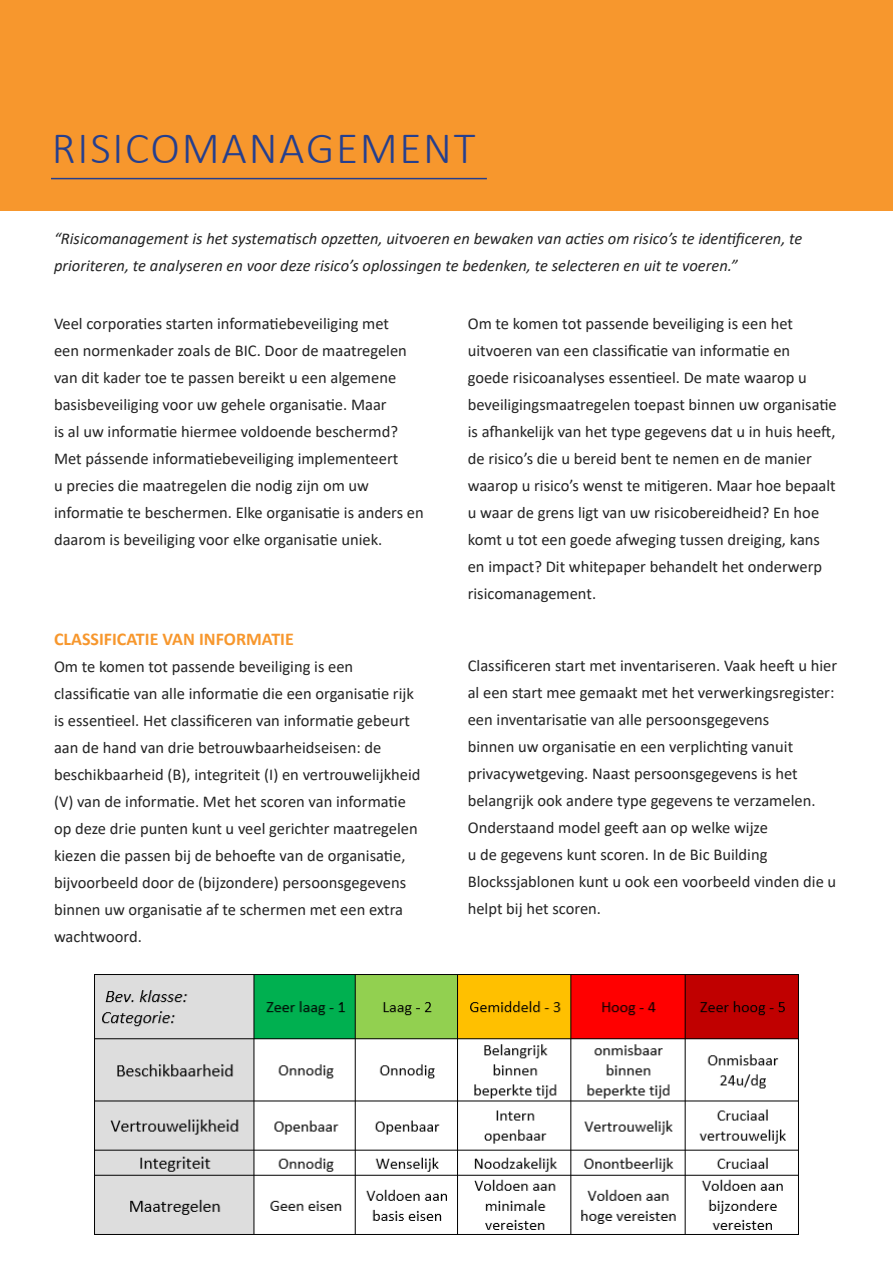
<style>
.page{position:relative;width:893px;height:1263px;background:#fff}
.page>*{position:absolute;margin:0;border:0;box-sizing:border-box;transform-origin:0 0}
.t1{font:300 45px "Calibri";letter-spacing:.04em;color:#253f8e}
.t2{font:700 18px "Calibri";color:#f7972d}
.t3{font:16.5px/27px "Calibri";color:#242424}
.t4{font:italic 16.5px/27px "Calibri";color:#242424}
</style>
<div class="page">
<div style="left:0;top:0;width:893px;height:210px;background:#f7972d"></div>
<hr style="left:51px;top:178px;width:436px;height:1px;background:#253f8e">
<img style="left:94px;top:974px;width:705px;height:261px">
<p class="t1" style="left:52px;top:121px;width:425px">RISICOMANAGEMENT</p>
<p class="t4" style="left:54px;top:224px;width:750px">“Risicomanagement is het systematisch opzetten, uitvoeren en bewaken van acties om risico’s te identificeren, te prioriteren, te analyseren en voor deze risico’s oplossingen te bedenken, te selecteren en uit te voeren.”</p>
<p class="t3" style="left:54px;top:310px;width:371px">Veel corporaties starten informatiebeveiliging met<br>een normenkader zoals de BIC. Door de maatregelen van dit kader toe te passen bereikt u een algemene basisbeveiliging voor uw gehele organisatie. Maar<br>is al uw informatie hiermee voldoende beschermd?<br>Met pássende informatiebeveiliging implementeert<br>u precies die maatregelen die nodig zijn om uw informatie te beschermen. Elke organisatie is anders en daarom is beveiliging voor elke organisatie uniek.</p>
<p class="t3" style="left:468px;top:310px;width:371px">Om te komen tot passende beveiliging is een het uitvoeren van een classificatie van informatie en<br>goede risicoanalyses essentieel. De mate waarop u beveiligingsmaatregelen toepast binnen uw organisatie is afhankelijk van het type gegevens dat u in huis heeft, de risico’s die u bereid bent te nemen en de manier waarop u risico’s wenst te mitigeren. Maar hoe bepaalt u waar de grens ligt van uw risicobereidheid? En hoe komt u tot een goede afweging tussen dreiging, kans en impact? Dit whitepaper behandelt het onderwerp risicomanagement.</p>
<p class="t2" style="left:54px;top:626px;width:241px">CLASSIFICATIE VAN INFORMATIE</p>
<p class="t3" style="left:54px;top:653px;width:368px">Om te komen tot passende beveiliging is een classificatie van alle informatie die een organisatie rijk is essentieel. Het classificeren van informatie gebeurt aan de hand van drie betrouwbaarheidseisen: de beschikbaarheid (B), integriteit (I) en vertrouwelijkheid (V) van de informatie. Met het scoren van informatie op deze drie punten kunt u veel gerichter maatregelen kiezen die passen bij de behoefte van de organisatie, bijvoorbeeld door de (bijzondere) persoonsgegevens binnen uw organisatie af te schermen met een extra wachtwoord.</p>
<p class="t3" style="left:468px;top:651px;width:371px">Classificeren start met inventariseren. Vaak heeft u hier al een start mee gemaakt met het verwerkingsregister: een inventarisatie van alle persoonsgegevens<br>binnen uw organisatie en een verplichting vanuit privacywetgeving. Naast persoonsgegevens is het belangrijk ook andere type gegevens te verzamelen.<br>Onderstaand model geeft aan op welke wijze<br>u de gegevens kunt scoren. In de Bic Building Blockssjablonen kunt u ook een voorbeeld vinden die u helpt bij het scoren.</p>
</div>
